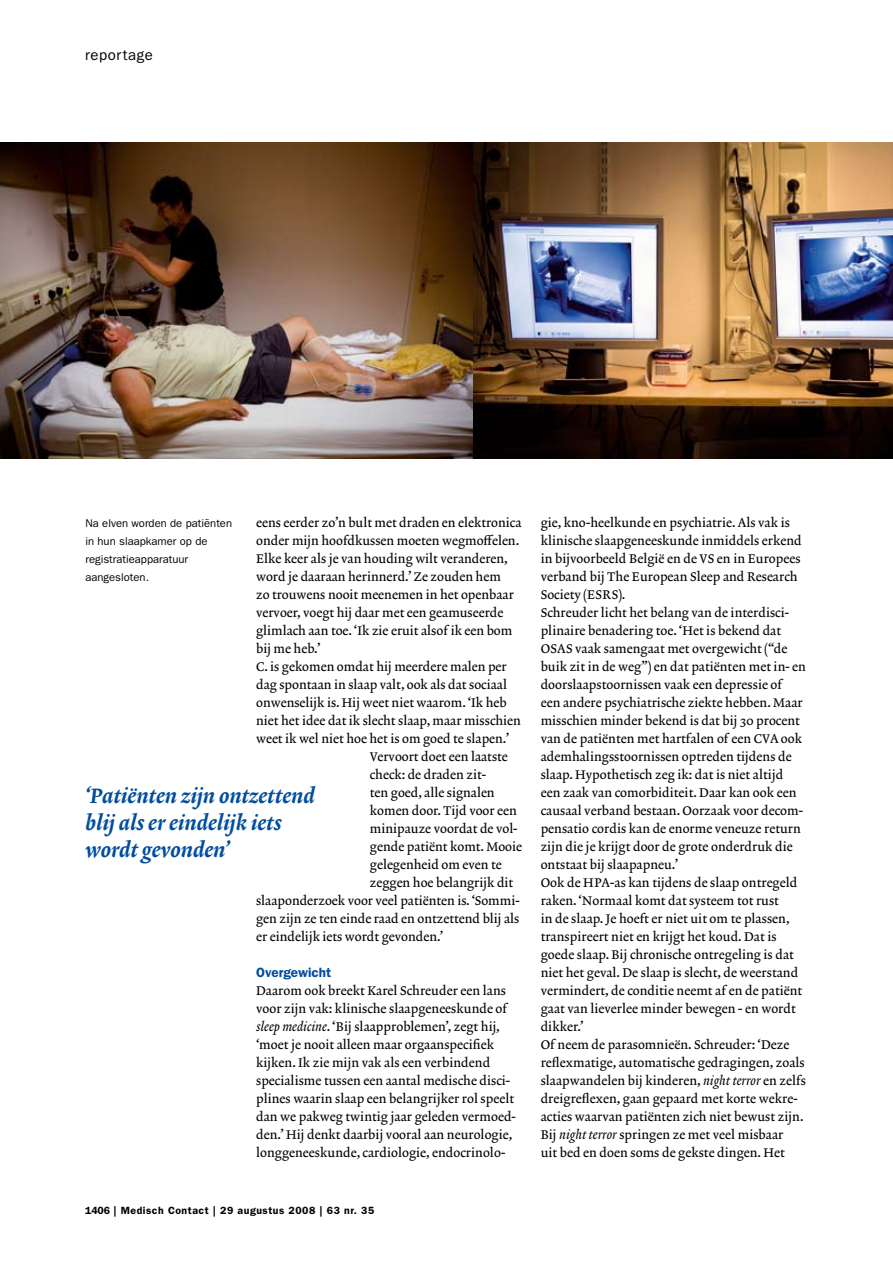
<style>
.page{position:relative;width:893px;height:1263px;background:#fff}
.page>*{position:absolute;margin:0;border:0;box-sizing:border-box;transform-origin:0 0}
.t1{font:21px/27px "Lexicon No 2 Italic D";color:#004d9f}
.t2{font:15px "ITC Franklin Gothic Std";letter-spacing:.04em;color:#000}
.t3{font:600 13.5px "ITC Franklin Gothic Std";color:#004d9f}
.t4{font:12.75px/18px "Lexicon No 2 Roman A";letter-spacing:.005em;color:#000}
.t5{font:11.25px/18px "ITC Franklin Gothic Std";color:#000}
.t6{font:600 10.5px "ITC Franklin Gothic Std";letter-spacing:.05em;color:#000}
.s1{font-family:"Lexicon No 2 Italic A"}
</style>
<div class="page">
<img style="left:0;top:142px;width:893px;height:316px">
<p class="t2" style="left:85px;top:46px;width:69px">reportage</p>
<p class="t4" style="left:256px;top:514px;width:267px">eens eerder zo’n bult met draden en elektronica</p>
<p class="t4" style="left:256px;top:532px;width:265px">onder mijn hoofdkussen moeten wegmoffelen.</p>
<p class="t4" style="left:256px;top:550px;width:253px">Elke keer als je van houding wilt veranderen,</p>
<p class="t4" style="left:256px;top:568px;width:246px">word je daaraan herinnerd.’ Ze zouden hem</p>
<p class="t4" style="left:256px;top:586px;width:259px">zo trouwens nooit meenemen in het openbaar</p>
<p class="t4" style="left:256px;top:604px;width:249px">vervoer, voegt hij daar met een geamuseerde</p>
<p class="t4" style="left:256px;top:622px;width:258px">glimlach aan toe. ‘Ik zie eruit alsof ik een bom</p>
<p class="t4" style="left:256px;top:640px;width:66px">bij me heb.’</p>
<p class="t4" style="left:256px;top:658px;width:252px">C. is gekomen omdat hij meerdere malen per</p>
<p class="t4" style="left:256px;top:676px;width:252px">dag spontaan in slaap valt, ook als dat sociaal</p>
<p class="t4" style="left:256px;top:694px;width:252px">onwenselijk is. Hij weet niet waarom. ‘Ik heb</p>
<p class="t4" style="left:256px;top:712px;width:266px">niet het idee dat ik slecht slaap, maar misschien</p>
<p class="t4" style="left:256px;top:730px;width:255px">weet ik wel niet hoe het is om goed te slapen.’</p>
<p class="t4" style="left:370px;top:748px;width:139px">Vervoort doet een laatste</p>
<p class="t4" style="left:370px;top:766px;width:117px">check: de draden zit-</p>
<p class="t4" style="left:370px;top:784px;width:126px">ten goed, alle signalen</p>
<p class="t4" style="left:370px;top:802px;width:148px">komen door. Tijd voor een</p>
<p class="t4" style="left:370px;top:820px;width:149px">minipauze voordat de vol-</p>
<p class="t4" style="left:370px;top:838px;width:154px">gende patiënt komt. Mooie</p>
<p class="t4" style="left:370px;top:856px;width:133px">gelegenheid om even te</p>
<p class="t4" style="left:370px;top:874px;width:145px">zeggen hoe belangrijk dit</p>
<p class="t4" style="left:256px;top:892px;width:265px">slaaponderzoek voor veel patiënten is. ‘Sommi-</p>
<p class="t4" style="left:256px;top:910px;width:265px">gen zijn ze ten einde raad en ontzettend blij als</p>
<p class="t4" style="left:256px;top:928px;width:189px">er eindelijk iets wordt gevonden.’</p>
<p class="t3" style="left:256px;top:964px;width:77px">Overgewicht</p>
<p class="t4" style="left:256px;top:982px;width:261px">Daarom ook breekt Karel Schreuder een lans voor zijn vak: klinische slaapgeneeskunde of <span class="s1">sleep medicine</span>. ‘Bij slaapproblemen’, zegt hij, ‘moet je nooit alleen maar orgaanspecifiek kijken. Ik zie mijn vak als een verbindend specialisme tussen een aantal medische disci&shy;plines waarin slaap een belangrijker rol speelt dan we pakweg twintig jaar geleden vermoed&shy;den.’ Hij denkt daarbij vooral aan neurologie, longgeneeskunde, cardiologie, endocrinolo-</p>
<p class="t5" style="left:85px;top:514px;width:148px">Na elven worden de patiënten in hun slaapkamer op de registratieapparatuur aangesloten.</p>
<h1 class="t1" style="left:85px;top:783px;width:231px">‘Patiënten zijn ontzettend blij als er eindelijk iets wordt gevonden’</h1>
<p class="t6" style="left:85px;top:1204px;width:291px">1406 | Medisch Contact | 29 augustus 2008 | 63 nr. 35</p>
<p class="t4" style="left:541px;top:514px;width:267px">gie, kno-heelkunde en psychiatrie. Als vak is klinische slaapgeneeskunde inmiddels erkend in bijvoorbeeld België en de VS en in Europees verband bij The European Sleep and Research Society (ESRS).<br>Schreuder licht het belang van de interdisci&shy;plinaire benadering toe. ‘Het is bekend dat OSAS vaak samengaat met overgewicht (“de buik zit in de weg”) en dat patiënten met in- en doorslaapstoornissen vaak een depressie of<br>een andere psychiatrische ziekte hebben. Maar misschien minder bekend is dat bij 30 procent van de patiënten met hartfalen of een CVA ook ademhalingsstoornissen optreden tijdens de slaap. Hypothetisch zeg ik: dat is niet altijd een zaak van comorbiditeit. Daar kan ook een causaal verband bestaan. Oorzaak voor decom&shy;pensatio cordis kan de enorme veneuze return zijn die je krijgt door de grote onderdruk die ontstaat bij slaapapneu.’<br>Ook de HPA-as kan tijdens de slaap ontregeld raken. ‘Normaal komt dat systeem tot rust<br>in de slaap. Je hoeft er niet uit om te plassen, transpireert niet en krijgt het koud. Dat is goede slaap. Bij chronische ontregeling is dat niet het geval. De slaap is slecht, de weerstand vermindert, de conditie neemt af en de patiënt gaat van lieverlee minder bewegen - en wordt dikker.’<br>Of neem de parasomnieën. Schreuder: ‘Deze reflexmatige, automatische gedragingen, zoals slaapwandelen bij kinderen, <span class="s1">night terror</span> en zelfs dreigreflexen, gaan gepaard met korte wekre&shy;acties waarvan patiënten zich niet bewust zijn.<br>Bij <span class="s1">night terror</span> springen ze met veel misbaar<br>uit bed en doen soms de gekste dingen. Het</p>
</div>
